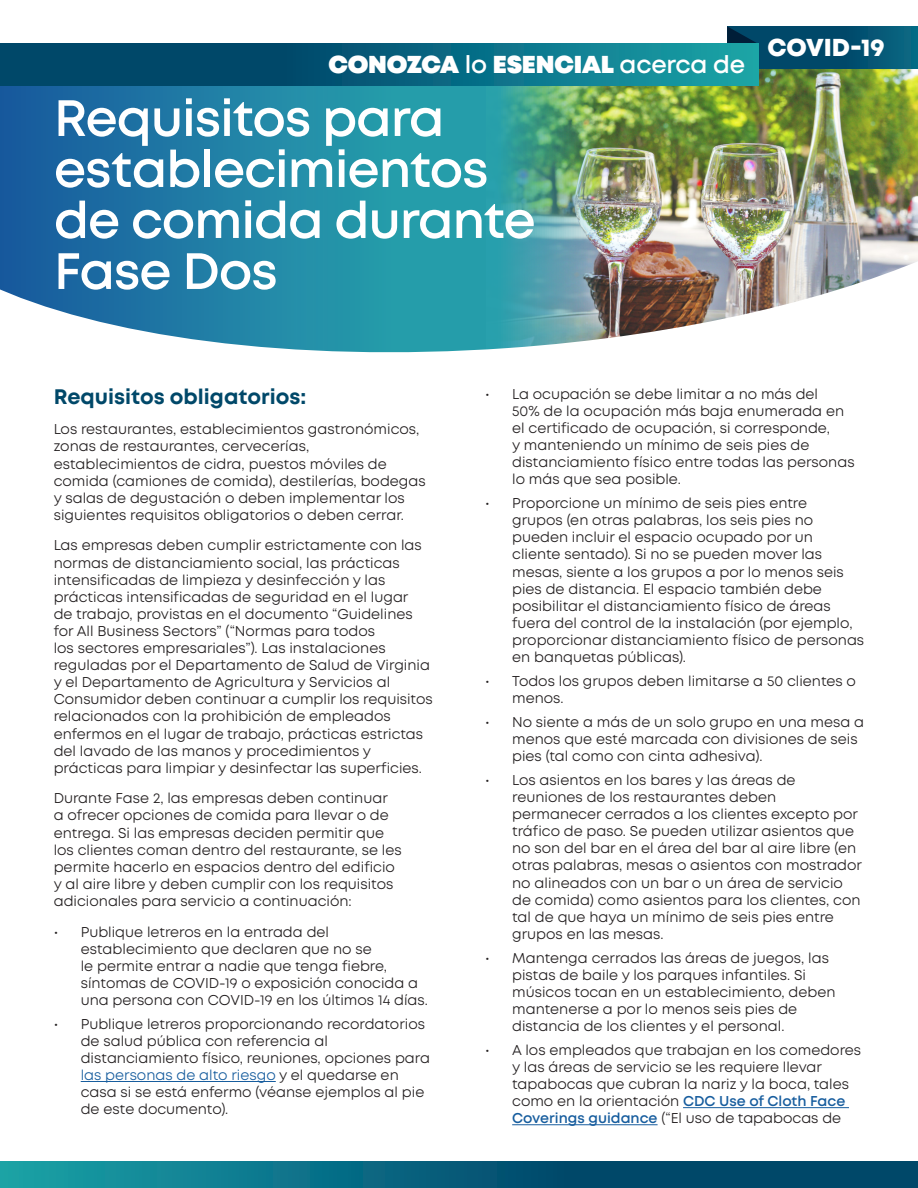
<style>
.page{position:relative;width:918px;height:1188px;background:#fff}
.page>*{position:absolute;margin:0;border:0;box-sizing:border-box;transform-origin:0 0}
.t1{font:600 51px/51px "Mont";letter-spacing:-.02em;color:#fff}
.t2{font:900 24.45px "Mont";letter-spacing:-.01em;color:#fff}
.t3{font:800 24.45px "Mont";color:#fff}
.t4{font:700 21px "Mont";color:#004869}
.t5{font:14.25px/17.1px "Mont";color:#231f20}
.s1{font-weight:600}
.s2{color:#175d9e}
.s3{font-weight:600;color:#175d9e}
</style>
<div class="page">
<img style="left:600px;top:69px;width:318px;height:179px">
<svg style="left:0;top:86px;width:600px;height:162px;background:#2886a2"></svg>
<svg style="left:757px;top:26px;width:161px;height:43px;background:#02506f"></svg>
<svg style="left:727px;top:26px;width:30px;height:17px"></svg>
<svg style="left:0;top:43px;width:758px;height:43px;background:#08647e"></svg>
<img style="left:0;top:248px;width:918px;height:105px">
<svg style="left:0;top:1161px;width:918px;height:27px;background:#08647d"></svg>
<hr style="left:81px;top:1081px;width:195px;height:1px;background:#175d9e">
<hr style="left:683px;top:1107px;width:166px;height:1px;background:#175d9e">
<hr style="left:512px;top:1124px;width:146px;height:1px;background:#175d9e">
<p class="t2" style="left:328px;top:49px;width:418px">CONOZCA <span class="s1">lo</span> ESENCIAL <span class="s1">acerca de</span></p>
<p class="t1" style="left:54px;top:93px;width:483px">Requisitos para establecimientos de comida durante<br>Fase Dos</p>
<p class="t3" style="left:767px;top:32px;width:119px">COVID-19</p>
<p class="t4" style="left:54px;top:383px;width:254px">Requisitos obligatorios:</p>
<p class="t5" style="left:54px;top:421px;width:374px">Los restaurantes, establecimientos gastronómicos, zonas de restaurantes, cervecerías, establecimientos de cidra, puestos móviles de comida (camiones de comida), destilerías, bodegas y salas de degustación o deben implementar los siguientes requisitos obligatorios o deben cerrar.</p>
<p class="t5" style="left:54px;top:537px;width:381px">Las empresas deben cumplir estrictamente con las normas de distanciamiento social, las prácticas intensificadas de limpieza y desinfección y las prácticas intensificadas de seguridad en el lugar<br>de trabajo, provistas en el documento “Guidelines for All Business Sectors” (“Normas para todos<br>los sectores empresariales”). Las instalaciones reguladas por el Departamento de Salud de Virginia y el Departamento de Agricultura y Servicios al Consumidor deben continuar a cumplir los requisitos relacionados con la prohibición de empleados enfermos en el lugar de trabajo, prácticas estrictas del lavado de las manos y procedimientos y prácticas para limpiar y desinfectar las superficies.</p>
<p class="t5" style="left:54px;top:790px;width:349px">Durante Fase 2, las empresas deben continuar<br>a ofrecer opciones de comida para llevar o de entrega. Si las empresas deciden permitir que los clientes coman dentro del restaurante, se les permite hacerlo en espacios dentro del edificio y al aire libre y deben cumplir con los requisitos adicionales para servicio a continuación:</p>
<p class="t5" style="left:81px;top:923px;width:349px;text-indent:-27px">• Publique letreros en la entrada del establecimiento que declaren que no se<br>le permite entrar a nadie que tenga fiebre, síntomas de COVID-19 o exposición conocida a una persona con COVID-19 en los últimos 14 días.</p>
<p class="t5" style="left:81px;top:1015px;width:351px;text-indent:-27px">• Publique letreros proporcionando recordatorios de salud pública con referencia al distanciamiento físico, reuniones, opciones para <span class="s2">las personas de alto riesgo</span> y el quedarse en casa si se está enfermo (véanse ejemplos al pie de este documento).</p>
<p class="t5" style="left:512px;top:385px;width:344px;text-indent:-27px">• La ocupación se debe limitar a no más del<br>50% de la ocupación más baja enumerada en el certificado de ocupación, si corresponde,<br>y manteniendo un mínimo de seis pies de distanciamiento físico entre todas las personas lo más que sea posible.</p>
<p class="t5" style="left:512px;top:495px;width:354px;text-indent:-27px">• Proporcione un mínimo de seis pies entre<br>grupos (en otras palabras, los seis pies no pueden incluir el espacio ocupado por un cliente sentado). Si no se pueden mover las mesas, siente a los grupos a por lo menos seis pies de distancia. El espacio también debe posibilitar el distanciamiento físico de áreas fuera del control de la instalación (por ejemplo, proporcionar distanciamiento físico de personas en banquetas públicas).</p>
<p class="t5" style="left:512px;top:673px;width:345px;text-indent:-27px">• Todos los grupos deben limitarse a 50 clientes o menos.</p>
<p class="t5" style="left:512px;top:713px;width:354px;text-indent:-27px">• No siente a más de un solo grupo en una mesa a menos que esté marcada con divisiones de seis pies (tal como con cinta adhesiva).</p>
<p class="t5" style="left:512px;top:772px;width:351px;text-indent:-27px">• Los asientos en los bares y las áreas de reuniones de los restaurantes deben permanecer cerrados a los clientes excepto por tráfico de paso. Se pueden utilizar asientos que no son del bar en el área del bar al aire libre (en otras palabras, mesas o asientos con mostrador no alineados con un bar o un área de servicio de comida) como asientos para los clientes, con tal de que haya un mínimo de seis pies entre grupos en las mesas.</p>
<p class="t5" style="left:512px;top:949px;width:325px;text-indent:-27px">• Mantenga cerrados las áreas de juegos, las pistas de baile y los parques infantiles. Si músicos tocan en un establecimiento, deben mantenerse a por lo menos seis pies de distancia de los clientes y el personal.</p>
<p class="t5" style="left:512px;top:1042px;width:350px;text-indent:-27px">• A los empleados que trabajan en los comedores y las áreas de servicio se les requiere llevar tapabocas que cubran la nariz y la boca, tales como en la orientación <span class="s3">CDC Use of Cloth Face Coverings guidance</span> (“El uso de tapabocas de</p>
</div>
